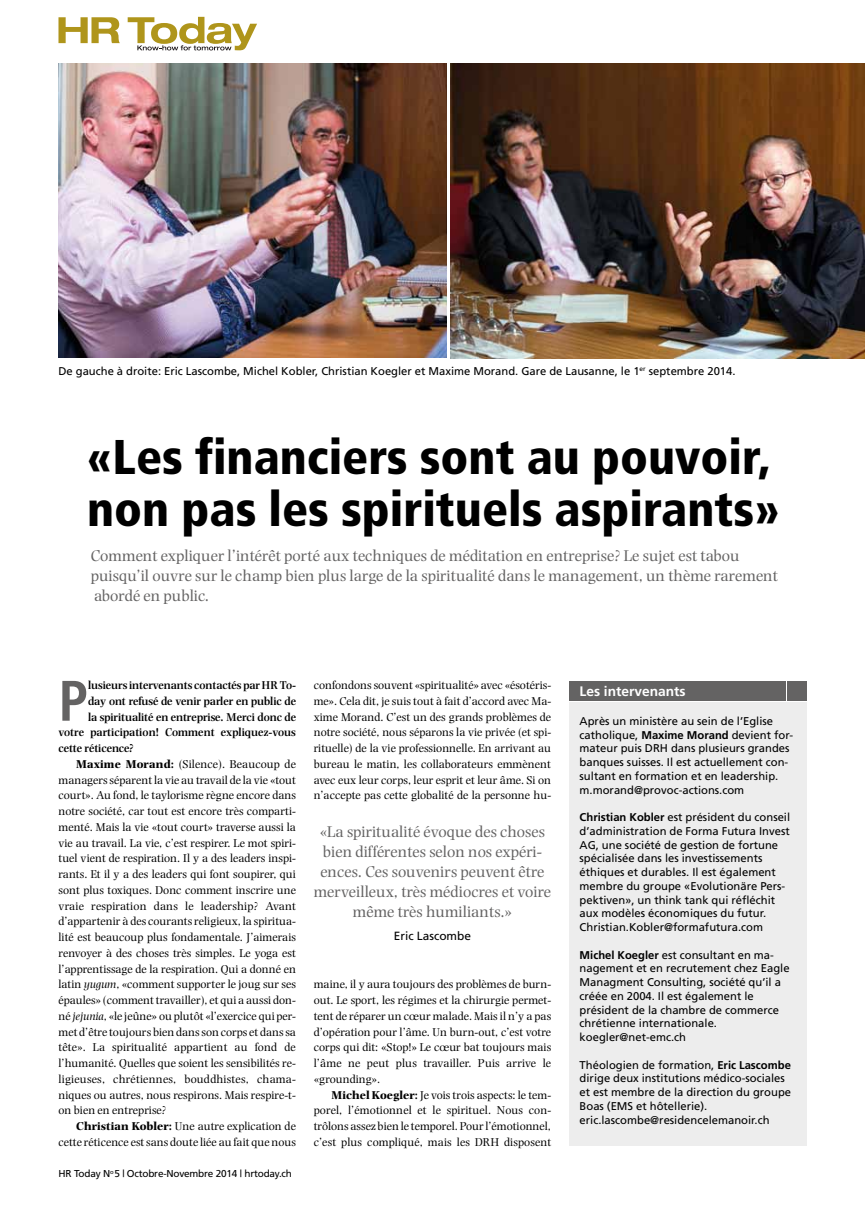
<style>
.page{position:relative;width:865px;height:1205px;background:#fff}
.page>*{position:absolute;margin:0;border:0;box-sizing:border-box;transform-origin:0 0}
.t1{font:700 condensed 57px "Frutiger";color:#646363}
.t2{font:900 condensed 48.75px/52.5px "Frutiger";color:#000}
.t3{font:16.25px/20px "Photina";color:#646363}
.t4{font:700 13.75px "Frutiger";color:#fff}
.t5{font:11.88px/15.8px "Photina";color:#000;text-align:justify}
.t6{font:600 11.88px "Photina";color:#000}
.t7{font:11.88px "Frutiger";color:#000}
.t8{font:11.25px/13.8px "Frutiger";color:#000}
.t9{font:10px "Frutiger";letter-spacing:-.02em;color:#000}
.s1{font-weight:700}
.s2{font-style:italic}
.s3{font-weight:600}
</style>
<div class="page">
<img style="left:58px;top:64px;width:388px;height:294px">
<img style="left:450px;top:64px;width:415px;height:294px">
<div style="left:569px;top:702px;width:237px;height:444px;background:#ededed"></div>
<div style="left:569px;top:681px;width:216px;height:20px;background:#646363"></div>
<div style="left:787px;top:681px;width:19px;height:20px;background:#646363"></div>
<svg style="left:58px;top:17px;width:62px;height:26px"></svg>
<svg style="left:128px;top:17px;width:129px;height:33px"></svg>
<p class="t8" style="left:58px;top:364px;width:678px">De gauche à droite: Eric Lascombe, Michel Kobler, Christian Koegler et Maxime Morand. Gare de Lausanne, le 1<sup>er</sup> septembre 2014.</p>
<h2 class="t2" style="left:87px;top:430px;width:694px">«Les financiers sont au pouvoir, non pas les spirituels aspirants»</h2>
<h3 class="t3" style="left:91px;top:546px;width:688px">Comment expliquer l’intérêt porté aux techniques de méditation en entreprise? Le sujet est tabou puisqu’il ouvre sur le champ bien plus large de la spiritualité dans le management, un thème rarement abordé en public.</h3>
<h1 class="t1" style="left:58px;top:667px;width:31px">P</h1>
<p class="t6" style="left:88px;top:678px;width:209px">lusieurs intervenants contactés par HR To-</p>
<p class="t6" style="left:88px;top:694px;width:209px">day ont refusé de venir parler en public de</p>
<p class="t6" style="left:88px;top:710px;width:209px">la spiritualité en entreprise. Merci donc de</p>
<p class="t6" style="left:58px;top:726px;width:239px">votre participation! Comment expliquez-vous</p>
<p class="t6" style="left:58px;top:741px;width:76px">cette réticence?</p>
<p class="t5" style="left:76px;top:756px;width:221px"><span class="s1">Maxime Morand:</span> (Silence). Beaucoup de</p>
<p class="t5" style="left:58px;top:772px;width:239px">managers séparent la vie au travail de la vie «tout</p>
<p class="t5" style="left:58px;top:788px;width:239px">court». Au fond, le taylorisme règne encore dans</p>
<p class="t5" style="left:58px;top:803px;width:239px">notre société, car tout est encore très comparti-</p>
<p class="t5" style="left:58px;top:819px;width:239px">menté. Mais la vie «tout court» traverse aussi la</p>
<p class="t5" style="left:58px;top:835px;width:239px">vie au travail. La vie, c’est respirer. Le mot spiri-</p>
<p class="t5" style="left:58px;top:851px;width:239px">tuel vient de respiration. Il y a des leaders inspi-</p>
<p class="t5" style="left:58px;top:866px;width:239px">rants. Et il y a des leaders qui font soupirer, qui</p>
<p class="t5" style="left:58px;top:882px;width:239px">sont plus toxiques. Donc comment inscrire une</p>
<p class="t5" style="left:58px;top:898px;width:239px">vraie respiration dans le leadership? Avant</p>
<p class="t5" style="left:58px;top:914px;width:239px">d’appartenir à des courants religieux, la spiritua-</p>
<p class="t5" style="left:58px;top:929px;width:239px">lité est beaucoup plus fondamentale. J’aimerais</p>
<p class="t5" style="left:58px;top:945px;width:239px">renvoyer à des choses très simples. Le yoga est</p>
<p class="t5" style="left:58px;top:961px;width:239px">l’apprentissage de la respiration. Qui a donné en</p>
<p class="t5" style="left:58px;top:977px;width:239px">latin <span class="s2">yugum</span>, «comment supporter le joug sur ses</p>
<p class="t5" style="left:58px;top:992px;width:239px">épaules» (comment travailler), et qui a aussi don-</p>
<p class="t5" style="left:58px;top:1008px;width:239px">né <span class="s2">jejunia</span>, «le jeûne» ou plutôt «l’exercice qui per-</p>
<p class="t5" style="left:58px;top:1024px;width:239px">met d’être toujours bien dans son corps et dans sa</p>
<p class="t5" style="left:58px;top:1039px;width:239px">tête». La spiritualité appartient au fond de</p>
<p class="t5" style="left:58px;top:1055px;width:239px">l’humanité. Quelles que soient les sensibilités re-</p>
<p class="t5" style="left:58px;top:1071px;width:239px">ligieuses, chrétiennes, bouddhistes, chama-</p>
<p class="t5" style="left:58px;top:1087px;width:239px">niques ou autres, nous respirons. Mais respire-t-</p>
<p class="t5" style="left:58px;top:1102px;width:109px">on bien en entreprise?</p>
<p class="t5" style="left:76px;top:1118px;width:221px"><span class="s1">Christian Kobler:</span> Une autre explication de</p>
<p class="t5" style="left:58px;top:1134px;width:239px">cette réticence est sans doute liée au fait que nous</p>
<p class="t9" style="left:58px;top:1168px;width:235px">HR Today N<sup>o</sup>5 | Octobre-Novembre 2014 | hrtoday.ch</p>
<p class="t5" style="left:314px;top:677px;width:239px">confondons souvent «spiritualité» avec «ésotéris&shy;me». Cela dit, je suis tout à fait d’accord avec Ma&shy;xime Morand. C’est un des grands problèmes de notre société, nous séparons la vie privée (et spi&shy;rituelle) de la vie professionnelle. En arrivant au bureau le matin, les collaborateurs emmènent avec eux leur corps, leur esprit et leur âme. Si on n’accepte pas cette globalité de la personne hu-</p>
<h3 class="t3" style="left:314px;top:822px;width:239px;text-align:center">«La spiritualité évoque des choses bien différentes selon nos expéri&shy;ences. Ces souvenirs peuvent être merveilleux, très médiocres et voire même très humiliants.»</h3>
<p class="t7" style="left:394px;top:929px;width:79px">Eric Lascombe</p>
<p class="t5" style="left:314px;top:976px;width:239px">maine, il y aura toujours des problèmes de burn&shy;out. Le sport, les régimes et la chirurgie permet&shy;tent de réparer un cœur malade. Mais il n’y a pas d’opération pour l’âme. Un burn-out, c’est votre corps qui dit: «Stop!» Le cœur bat toujours mais l’âme ne peut plus travailler. Puis arrive le «grounding».</p>
<p class="t5" style="left:314px;top:1087px;width:239px;text-indent:18px"><span class="s1">Michel Koegler</span><span class="s3">:</span> Je vois trois aspects: le tem&shy;porel, l’émotionnel et le spirituel. Nous con&shy;trôlons assez bien le temporel. Pour l’émotionnel, c’est plus compliqué, mais les DRH disposent</p>
<p class="t4" style="left:579px;top:683px;width:108px">Les intervenants</p>
<p class="t8" style="left:579px;top:714px;width:215px">Après un ministère au sein de l’Eglise catholique, <span class="s1">Maxime Morand</span> devient for&shy;mateur puis DRH dans plusieurs grandes banques suisses. Il est actuellement con&shy;sultant en formation et en leadership. m.morand@provoc-actions.com</p>
<p class="t8" style="left:579px;top:810px;width:212px"><span class="s1">Christian Kobler</span> est président du conseil d’administration de Forma Futura Invest AG, une société de gestion de fortune spécialisée dans les investissements éthiques et durables. Il est également membre du groupe «Evolutionäre Pers&shy;pektiven», un think tank qui réfléchit aux modèles économiques du futur.<br>Christian.Kobler@formafutura.com</p>
<p class="t8" style="left:579px;top:947px;width:211px"><span class="s1">Michel Koegler</span> est consultant en ma&shy;nagement et en recrutement chez Eagle Managment Consulting, société qu’il a créée en 2004. Il est également le président de la chambre de commerce chrétienne internationale. koegler@net-emc.ch</p>
<p class="t8" style="left:579px;top:1057px;width:213px">Théologien de formation, <span class="s1">Eric Lascombe </span>dirige deux institutions médico-sociales et est membre de la direction du groupe Boas (EMS et hôtellerie). eric.lascombe@residencelemanoir.ch</p>
</div>
